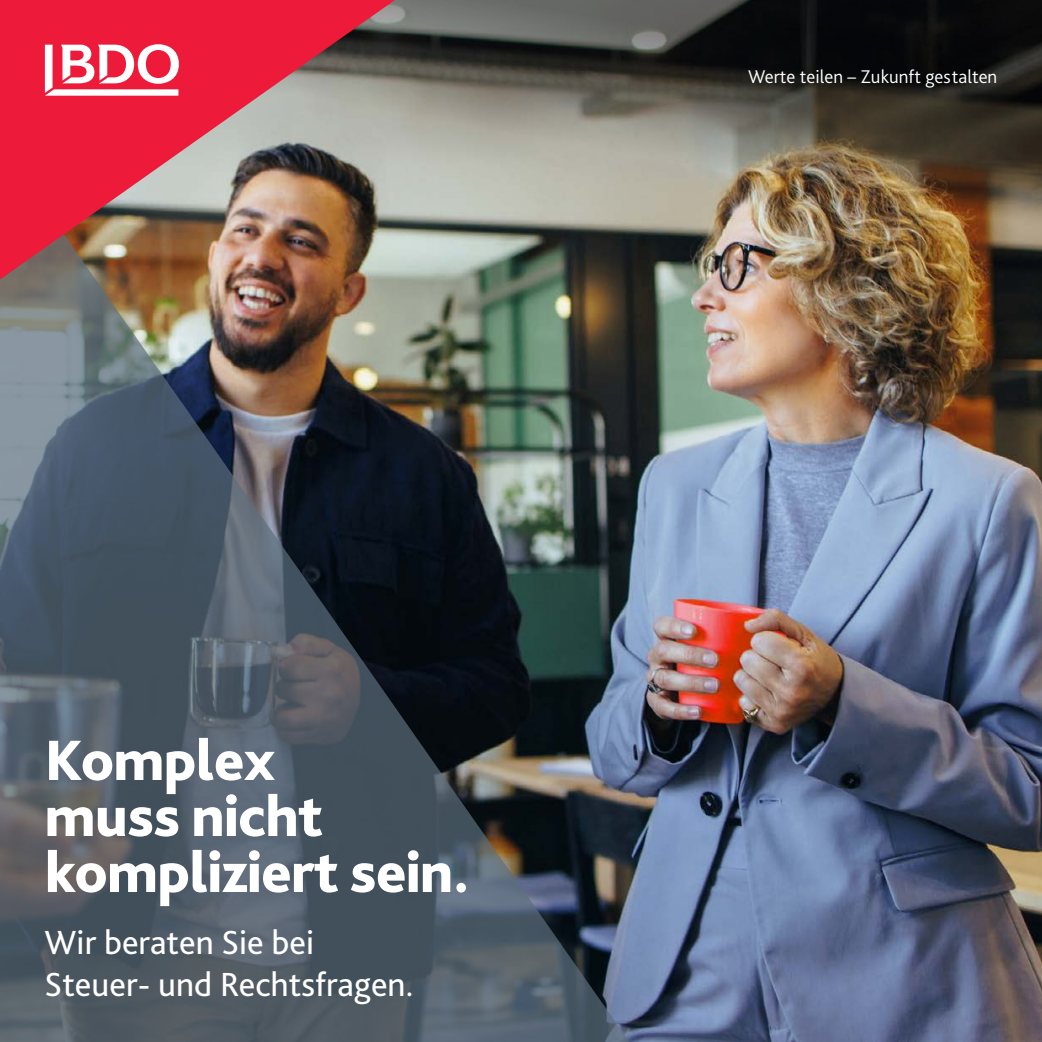
<style>
.page{position:relative;width:1042px;height:1042px;background:#fff}
.page>*{position:absolute;margin:0;border:0;box-sizing:border-box;transform-origin:0 0}
.t1{font:800 59.5px/56px "Bliss Pro";letter-spacing:-.01em;color:#fff}
.t2{font:35px/42px "Bliss Pro";color:#fff}
.t3{font:300 19.25px "Bliss Pro";color:#fff}
</style>
<div class="page">
<img style="left:692px;top:280px;width:350px;height:762px">
<img style="left:0;top:280px;width:692px;height:762px">
<img style="left:0;top:0;width:1042px;height:280px">
<img style="left:0;top:0;width:395px;height:279px">
<svg style="left:45px;top:44px;width:134px;height:52px"></svg>
<h1 class="t1" style="left:45px;top:731px;width:427px">Komplex<br>muss nicht kompliziert sein.</h1>
<p class="t2" style="left:45px;top:921px;width:371px">Wir beraten Sie bei<br>Steuer- und Rechtsfragen.</p>
<p class="t3" style="left:748px;top:65px;width:250px">Werte teilen – Zukunft gestalten</p>
</div>
